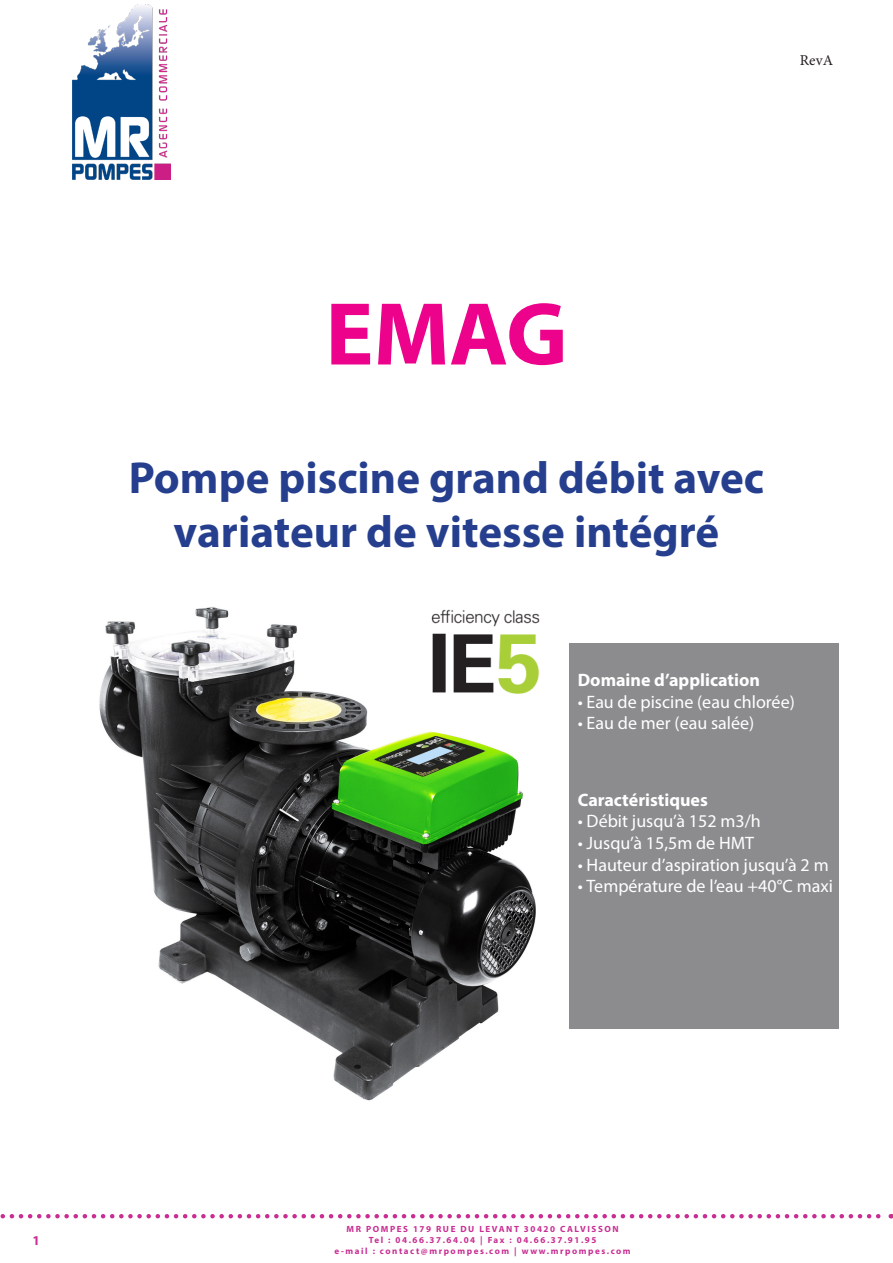
<style>
.page{position:relative;width:893px;height:1263px;background:#fff}
.page>*{position:absolute;margin:0;border:0;box-sizing:border-box;transform-origin:0 0}
.t1{font:700 90px "Myriad Pro";color:#ed028c}
.t2{font:700 45px "Myriad Pro";color:#253f8e}
.t3{font:18px "Myriad Pro";color:#fff}
.t4{font:700 18px "Myriad Pro";color:#fff}
.t5{font:15px "Minion Pro";color:#231f20}
.t6{font:700 13.5px "Myriad Pro";color:#c92d92}
.t7{font:700 9px "Myriad Pro";letter-spacing:.175em;color:#c92d92}
</style>
<div class="page">
<div style="left:569px;top:643px;width:270px;height:386px;background:#8c8b8e"></div>
<svg style="left:0;top:1214px;width:892px;height:4px"></svg>
<img style="left:72px;top:5px;width:98px;height:174px">
<img style="left:99px;top:607px;width:437px;height:494px">
<img style="left:420px;top:607px;width:120px;height:95px">
<p class="t5" style="left:800px;top:50px;width:35px">RevA</p>
<p class="t1" style="left:325px;top:275px;width:244px">EMAG</p>
<p class="t2" style="left:129px;top:449px;width:637px">Pompe piscine grand débit avec</p>
<p class="t2" style="left:174px;top:503px;width:547px">variateur de vitesse intégré</p>
<p class="t4" style="left:578px;top:668px;width:184px">Domaine d’application</p>
<p class="t3" style="left:578px;top:691px;width:219px">• Eau de piscine (eau chlorée)</p>
<p class="t3" style="left:578px;top:712px;width:178px">• Eau de mer (eau salée)</p>
<p class="t4" style="left:578px;top:788px;width:132px">Caractéristiques</p>
<p class="t3" style="left:578px;top:810px;width:185px">• Débit jusqu’à 152 m3/h</p>
<p class="t3" style="left:578px;top:832px;width:178px">• Jusqu’à 15,5m de HMT</p>
<p class="t3" style="left:578px;top:853px;width:252px">• Hauteur d’aspiration jusqu’à 2 m</p>
<p class="t3" style="left:578px;top:875px;width:257px">• Température de l’eau +40°C maxi</p>
<p class="t6" style="left:32px;top:1231px;width:9px">1</p>
<p class="t7" style="left:347px;top:1223px;width:274px">MR POMPES 179 RUE DU LEVANT 30420 CALVISSON</p>
<p class="t7" style="left:369px;top:1234px;width:229px">Tel : 04.66.37.64.04 | Fax : 04.66.37.91.95</p>
<p class="t7" style="left:335px;top:1245px;width:298px">e-mail : contact@mrpompes.com | www.mrpompes.com</p>
</div>
